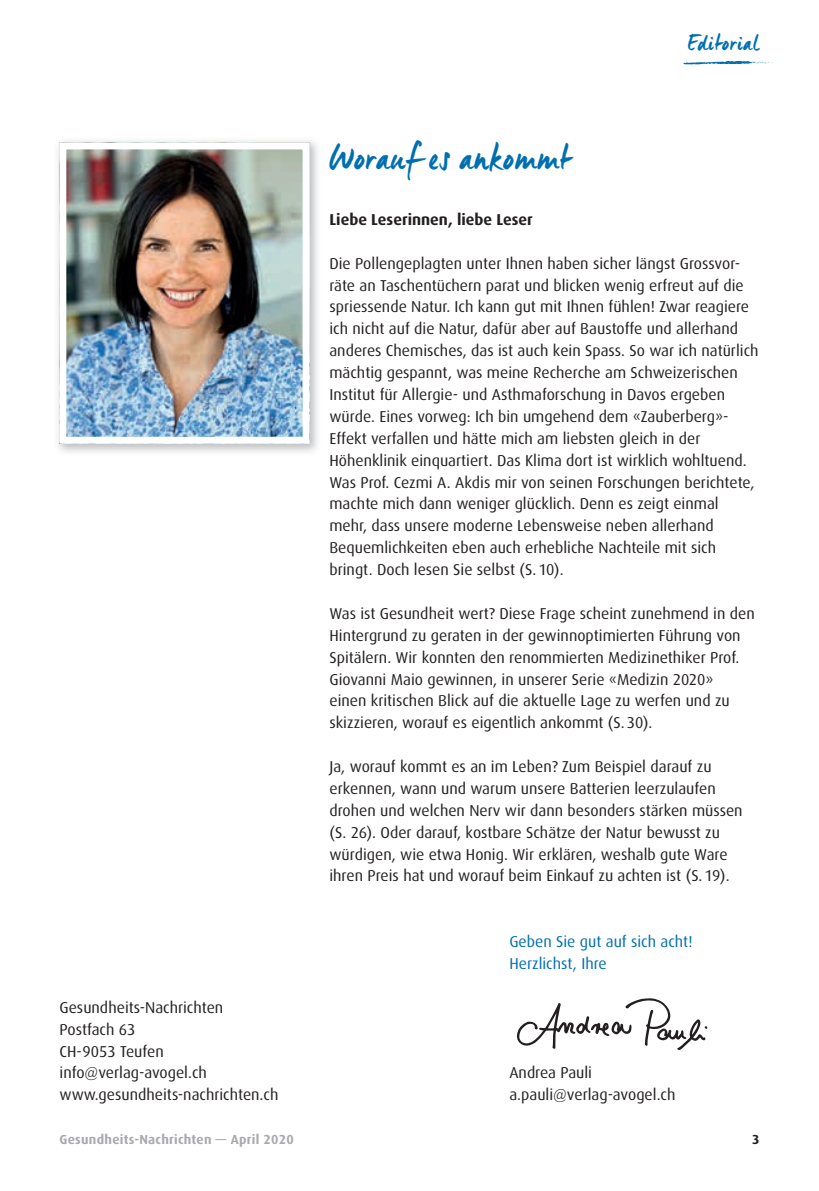
<style>
.page{position:relative;width:819px;height:1191px;background:#fff}
.page>*{position:absolute;margin:0;border:0;box-sizing:border-box;transform-origin:0 0}
.t1{font:35px "Manus";letter-spacing:.03em;color:#006faf}
.t2{font:22.75px "Manus";letter-spacing:.055em;color:#006faf}
.t3{font:15.75px/21.9px "Dax";color:#231f20}
.t4{font:15.75px/21.9px "Dax";color:#006faf}
.t5{font:700 15.75px "Dax";color:#231f20}
.t6{font:700 13.12px "Dax";letter-spacing:.02em;color:#a8a9ad}
.t7{font:700 13.12px "Dax";color:#231f20}
</style>
<div class="page">
<svg style="left:516px;top:998px;width:191px;height:52px"></svg>
<img style="left:58px;top:141px;width:260px;height:311px">
<img style="left:59px;top:142px;width:250px;height:302px">
<svg style="left:682px;top:61px;width:92px;height:4px"></svg>
<h2 class="t2" style="left:688px;top:28px;width:72px">Editorial</h2>
<h1 class="t1" style="left:329px;top:136px;width:242px">Worauf es ankommt</h1>
<p class="t5" style="left:329px;top:211px;width:205px">Liebe Leserinnen, liebe Leser</p>
<p class="t3" style="left:329px;top:252px;width:430px">Die Pollengeplagten unter Ihnen haben sicher längst Grossvor&shy;räte an Taschentüchern parat und blicken wenig erfreut auf die spriessende Natur. Ich kann gut mit Ihnen fühlen! Zwar reagiere ich nicht auf die Natur, dafür aber auf Baustoffe und allerhand anderes Chemisches, das ist auch kein Spass. So war ich natürlich mächtig gespannt, was meine Recherche am Schweizerischen Institut für Allergie- und Asthmaforschung in Davos ergeben würde. Eines vorweg: Ich bin umgehend dem «Zauberberg»- Effekt verfallen und hätte mich am liebsten gleich in der Höhenklinik einquartiert. Das Klima dort ist wirklich wohltuend.<br>Was Prof. Cezmi A. Akdis mir von seinen Forschungen berichtete, machte mich dann weniger glücklich. Denn es zeigt einmal mehr, dass unsere moderne Lebensweise neben allerhand Bequemlichkeiten eben auch erhebliche Nachteile mit sich bringt. Doch lesen Sie selbst (S. 10).</p>
<p class="t3" style="left:329px;top:602px;width:427px">Was ist Gesundheit wert? Diese Frage scheint zunehmend in den Hintergrund zu geraten in der gewinnoptimierten Führung von Spitälern. Wir konnten den renommierten Medizinethiker Prof.<br>Giovanni Maio gewinnen, in unserer Serie «Medizin 2020»<br>einen kritischen Blick auf die aktuelle Lage zu werfen und zu skizzieren, worauf es eigentlich ankommt (S. 30).</p>
<p class="t3" style="left:329px;top:756px;width:414px">Ja, worauf kommt es an im Leben? Zum Beispiel darauf zu erkennen, wann und warum unsere Batterien leerzulaufen drohen und welchen Nerv wir dann besonders stärken müssen (S. 26). Oder darauf, kostbare Schätze der Natur bewusst zu würdigen, wie etwa Honig. Wir erklären, weshalb gute Ware ihren Preis hat und worauf beim Einkauf zu achten ist (S. 19).</p>
<p class="t3" style="left:60px;top:996px;width:220px">Gesundheits-Nachrichten<br>Postfach 63<br>CH-9053 Teufen info@verlag-avogel.ch www.gesundheits-nachrichten.ch</p>
<p class="t4" style="left:509px;top:931px;width:185px">Geben Sie gut auf sich acht!<br>Herzlichst, Ihre</p>
<p class="t3" style="left:509px;top:1062px;width:168px">Andrea Pauli a.pauli@verlag-avogel.ch</p>
<p class="t6" style="left:60px;top:1132px;width:236px">Gesundheits-Nachrichten — April 2020</p>
<p class="t7" style="left:752px;top:1132px;width:9px">3</p>
</div>
